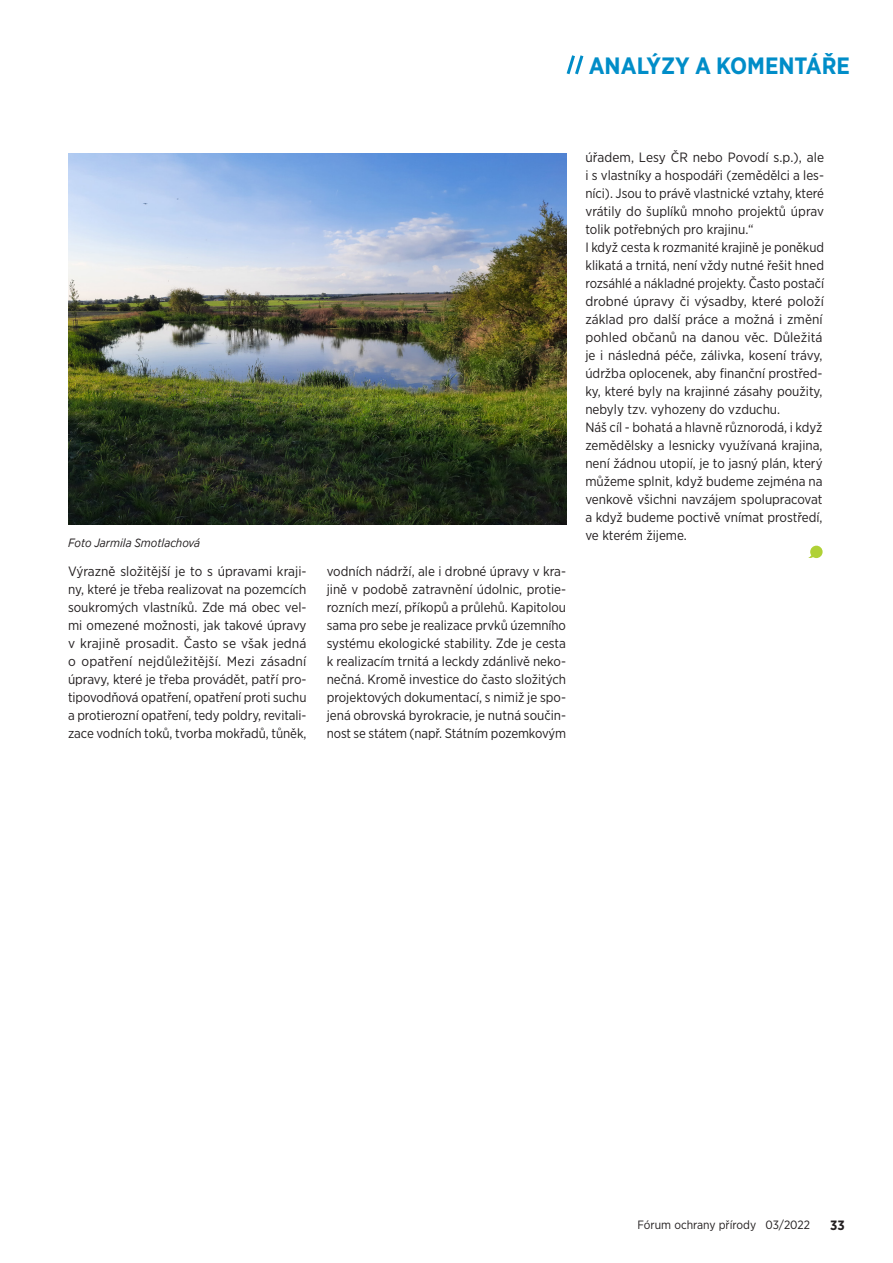
<style>
.page{position:relative;width:893px;height:1263px;background:#fff}
.page>*{position:absolute;margin:0;border:0;box-sizing:border-box;transform-origin:0 0}
.t1{font:700 23.55px "Gotham Narrow";color:#008dc8}
.t2{font:13.5px/18px "Gotham Narrow";letter-spacing:-.005em;color:#231f20;text-align:justify}
.t3{font:700 13.5px "Gotham Narrow";color:#231f20}
.t4{font:12px "Gotham Narrow";color:#231f20}
.t5{font:italic 12px "Gotham Narrow";color:#231f20}
</style>
<div class="page">
<svg style="left:566px;top:55px;width:18px;height:20px"></svg>
<svg style="left:808px;top:546px;width:15px;height:12px"></svg>
<img style="left:68px;top:153px;width:498px;height:372px">
<h1 class="t1" style="left:589px;top:51px;width:263px">ANALÝZY A KOMENTÁŘE</h1>
<p class="t5" style="left:68px;top:535px;width:134px">Foto Jarmila Smotlachová</p>
<p class="t2" style="left:68px;top:562px;width:240px">Výrazně složitější je to s úpravami kraji&shy;ny, které je třeba realizovat na pozemcích soukromých vlastníků. Zde má obec vel&shy;mi omezené možnosti, jak takové úpravy v krajině prosadit. Často se však jedná o opatření nejdůležitější. Mezi zásadní úpravy, které je třeba provádět, patří pro&shy;tipovodňová opatření, opatření proti suchu a protierozní opatření, tedy poldry, revitali&shy;zace vodních toků, tvorba mokřadů, tůněk,</p>
<p class="t2" style="left:327px;top:562px;width:241px">vodních nádrží, ale i drobné úpravy v kra&shy;jině v podobě zatravnění údolnic, protie&shy;rozních mezí, příkopů a průlehů. Kapitolou sama pro sebe je realizace prvků územního systému ekologické stability. Zde je cesta k realizacím trnitá a leckdy zdánlivě neko&shy;nečná. Kromě investice do často složitých projektových dokumentací, s nimiž je spo&shy;jená obrovská byrokracie, je nutná součin&shy;nost se státem (např. Státním pozemkovým</p>
<p class="t2" style="left:585px;top:148px;width:240px">úřadem, Lesy ČR nebo Povodí s.p.), ale i s vlastníky a hospodáři (zemědělci a les&shy;níci). Jsou to právě vlastnické vztahy, které vrátily do šuplíků mnoho projektů úprav tolik potřebných pro krajinu.“</p>
<p class="t2" style="left:585px;top:238px;width:240px">I když cesta k rozmanité krajině je poněkud klikatá a trnitá, není vždy nutné řešit hned rozsáhlé a nákladné projekty. Často postačí drobné úpravy či výsadby, které položí základ pro další práce a možná i změní pohled občanů na danou věc. Důležitá je i následná péče, zálivka, kosení trávy, údržba oplocenek, aby finanční prostřed&shy;ky, které byly na krajinné zásahy použity, nebyly tzv. vyhozeny do vzduchu.</p>
<p class="t2" style="left:585px;top:418px;width:239px">Náš cíl - bohatá a hlavně různorodá, i když zemědělsky a lesnicky využívaná krajina, není žádnou utopií, je to jasný plán, který můžeme splnit, když budeme zejména na venkově všichni navzájem spolupracovat a když budeme poctivě vnímat prostředí, ve kterém žijeme.</p>
<p class="t4" style="left:637px;top:1217px;width:174px">Fórum ochrany přírody 03/2022</p>
<p class="t3" style="left:830px;top:1216px;width:16px">33</p>
</div>
